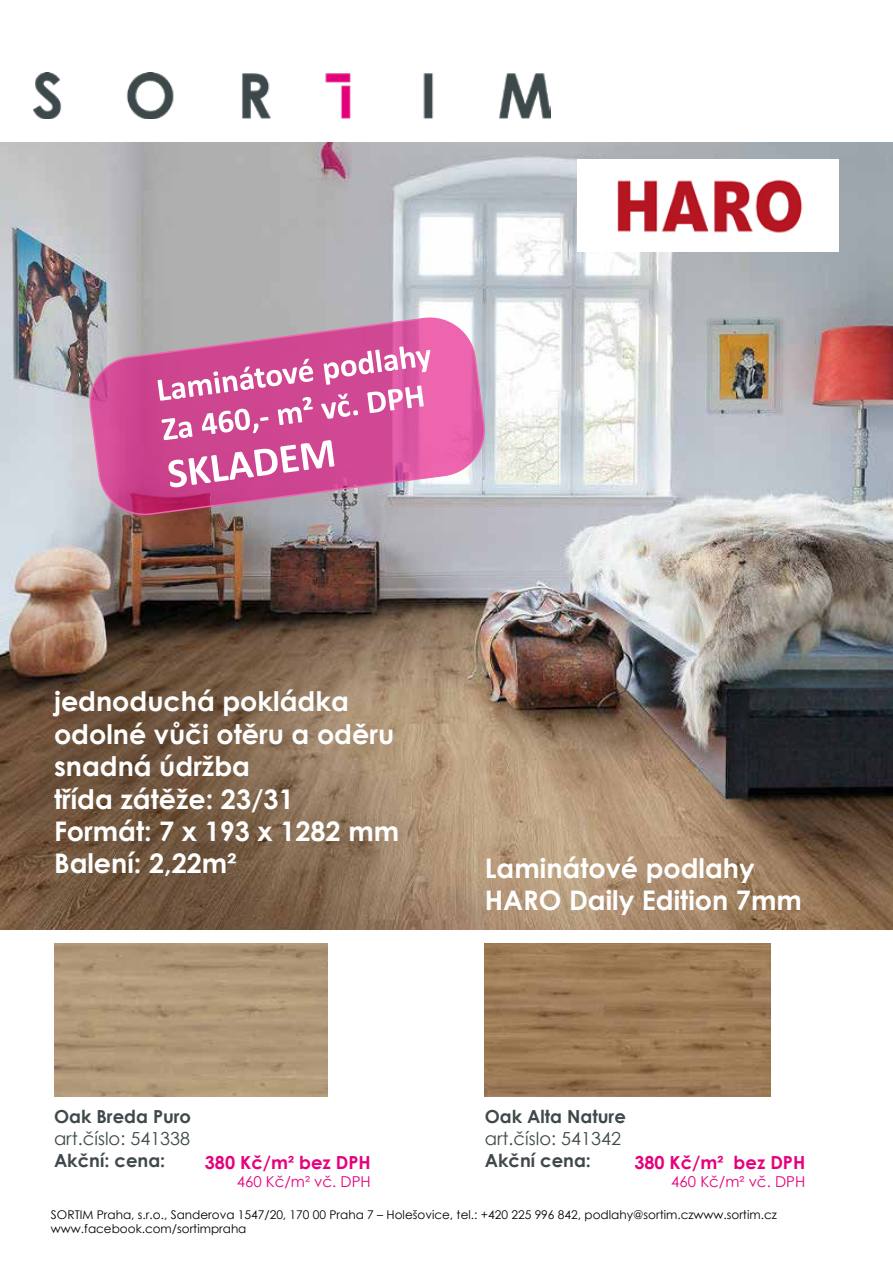
<style>
.page{position:relative;width:893px;height:1263px;background:#fff}
.page>*{position:absolute;margin:0;border:0;box-sizing:border-box;transform-origin:0 0}
.t1{font:700 27px/32.4px "Century Gothic";color:#fff}
.t2{font:700 18px "Century Gothic";color:#3f484b}
.t3{font:18px "Century Gothic";color:#3f484b}
.t4{font:700 18px "Century Gothic";color:#e6007d}
.t5{font:15px "Century Gothic";color:#e6007d}
.t6{font:12px/14.4px "Century Gothic";color:#000}
</style>
<div class="page">
<img style="left:0;top:143px;width:893px;height:786px">
<svg style="left:89px;top:317px;width:396px;height:202px;background:#c77da6"></svg>
<svg style="left:158px;top:346px;width:272px;height:141px;background:#d869a6"></svg>
<img style="left:54px;top:943px;width:273px;height:153px">
<img style="left:485px;top:943px;width:286px;height:153px">
<img style="left:33px;top:72px;width:518px;height:46px">
<img style="left:577px;top:159px;width:262px;height:92px">
<p class="t1" style="left:54px;top:684px;width:347px">jednoduchá pokládka odolné vůči otěru a oděru snadná údržba<br>třída zátěže: 23/31<br>Formát: 7 x 193 x 1282 mm<br>Balení: 2,22m²</p>
<p class="t2" style="left:54px;top:1103px;width:139px">Oak Breda Puro</p>
<p class="t3" style="left:54px;top:1126px;width:138px">art.číslo: 541338</p>
<p class="t2" style="left:54px;top:1146px;width:113px">Akční: cena:</p>
<p class="t4" style="left:205px;top:1148px;width:167px">380 Kč/m² bez DPH</p>
<p class="t5" style="left:237px;top:1171px;width:136px">460 Kč/m² vč. DPH</p>
<p class="t1" style="left:485px;top:851px;width:318px">Laminátové podlahy<br>HARO Daily Edition 7mm</p>
<p class="t2" style="left:485px;top:1103px;width:143px">Oak Alta Nature</p>
<p class="t3" style="left:485px;top:1126px;width:138px">art.číslo: 541342</p>
<p class="t2" style="left:485px;top:1146px;width:108px">Akční cena:</p>
<p class="t4" style="left:634px;top:1148px;width:172px">380 Kč/m² bez DPH</p>
<p class="t5" style="left:671px;top:1171px;width:136px">460 Kč/m² vč. DPH</p>
<p class="t6" style="left:51px;top:1207px;width:727px">SORTIM Praha, s.r.o., Sanderova 1547/20, 170 00 Praha 7 – Holešovice, tel.: +420 225 996 842, podlahy@sortim.czwww.sortim.cz www.facebook.com/sortimpraha</p>
</div>
